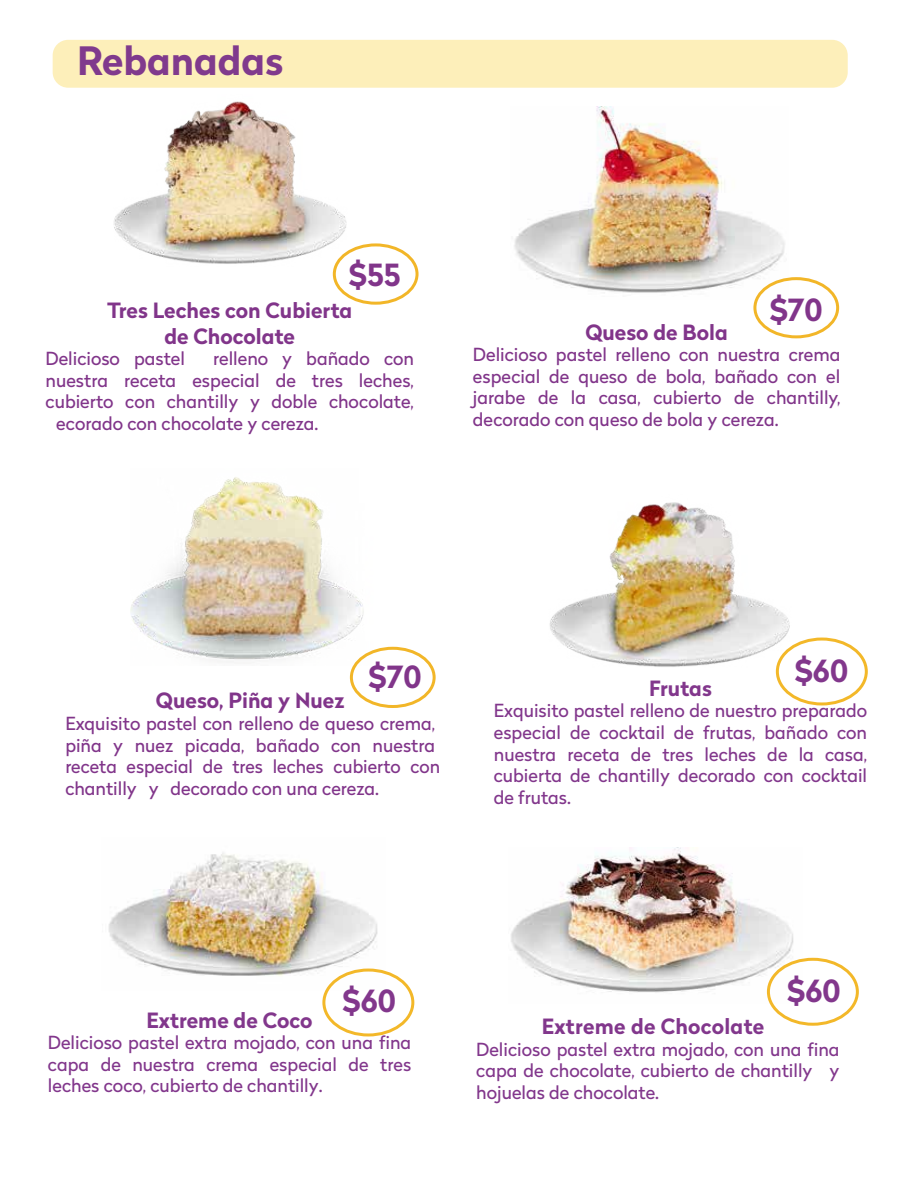
<style>
.page{position:relative;width:918px;height:1188px;background:#fff}
.page>*{position:absolute;margin:0;border:0;box-sizing:border-box;transform-origin:0 0}
.t1{font:700 39px "Radikal";color:#803a8d}
.t2{font:700 30.45px "Radikal";color:#81358a}
.t3{font:700 30.45px "Radikal";color:#82378c}
.t4{font:700 21px "Radikal";color:#81358a}
.t5{font:700 21px "Radikal";letter-spacing:.01em;color:#82378c}
.t6{font:18px/21.6px "Radikal";color:#81358a}
.t7{font:18px/21.6px "Radikal";color:#82378c;text-align:justify}
</style>
<div class="page">
<img style="left:511px;top:848px;width:292px;height:156px">
<img style="left:108px;top:853px;width:278px;height:137px">
<div style="left:350px;top:647px;width:86px;height:61px;border:3px solid #f2b628;border-radius:50%"></div>
<div style="left:767px;top:958px;width:92px;height:68px;border:3px solid #f3b829;border-radius:50%"></div>
<div style="left:322px;top:969px;width:92px;height:67px;border:3px solid #f3b829;border-radius:50%"></div>
<div style="left:776px;top:638px;width:92px;height:67px;border:3px solid #f3b829;border-radius:50%"></div>
<div style="left:53px;top:40px;width:795px;height:48px;background:#fdefba;border-radius:16px"></div>
<img style="left:550px;top:502px;width:254px;height:186px">
<img style="left:131px;top:477px;width:242px;height:188px">
<img style="left:514px;top:106px;width:274px;height:193px">
<div style="left:753px;top:277px;width:86px;height:61px;border:3px solid #f2b628;border-radius:50%"></div>
<div style="left:333px;top:243px;width:86px;height:62px;border:3px solid #f2b628;border-radius:50%"></div>
<img style="left:114px;top:101px;width:235px;height:167px">
<h1 class="t1" style="left:77px;top:32px;width:208px">Rebanadas</h1>
<h2 class="t2" style="left:349px;top:252px;width:53px">$55</h2>
<p class="t4" style="left:107px;top:295px;width:247px">Tres Leches con Cubierta</p>
<h2 class="t2" style="left:770px;top:287px;width:54px">$70</h2>
<p class="t4" style="left:164px;top:320px;width:132px">de Chocolate</p>
<p class="t6" style="left:46px;top:347px;width:141px">Delicioso pastel</p>
<p class="t6" style="left:213px;top:347px;width:202px">relleno y bañado con</p>
<p class="t6" style="left:46px;top:369px;width:370px">nuestra receta especial de tres leches,</p>
<p class="t6" style="left:46px;top:391px;width:370px">cubierto con chantilly y doble chocolate,</p>
<p class="t6" style="left:56px;top:412px;width:264px">ecorado con chocolate y cereza.</p>
<p class="t4" style="left:585px;top:317px;width:144px">Queso de Bola</p>
<p class="t6" style="left:473px;top:343px;width:369px;text-align:justify">Delicioso pastel relleno con nuestra crema especial de queso de bola, bañado con el jarabe de la casa, cubierto de chantilly, decorado con queso de bola y cereza.</p>
<h2 class="t2" style="left:369px;top:655px;width:54px">$70</h2>
<h2 class="t3" style="left:795px;top:649px;width:55px">$60</h2>
<p class="t5" style="left:649px;top:673px;width:64px">Frutas</p>
<p class="t7" style="left:494px;top:700px;width:375px">Exquisito pastel relleno de nuestro preparado especial de cocktail de frutas, bañado con nuestra receta de tres leches de la casa, cubierta de chantilly decorado con cocktail de frutas.</p>
<p class="t4" style="left:156px;top:685px;width:190px">Queso, Piña y Nuez</p>
<p class="t6" style="left:65px;top:712px;width:376px">Exquisito pastel con relleno de queso crema, piña y nuez picada, bañado con nuestra receta especial de tres leches cubierto con chantilly y decorado con una cereza.</p>
<h2 class="t3" style="left:343px;top:979px;width:55px">$60</h2>
<h2 class="t3" style="left:787px;top:969px;width:55px">$60</h2>
<p class="t5" style="left:542px;top:1011px;width:224px">Extreme de Chocolate</p>
<p class="t7" style="left:476px;top:1038px;width:365px">Delicioso pastel extra mojado, con una fina capa de chocolate, cubierto de chantilly y hojuelas de chocolate.</p>
<p class="t5" style="left:147px;top:1004px;width:168px">Extreme de Coco</p>
<p class="t7" style="left:48px;top:1031px;width:365px">Delicioso pastel extra mojado, con una fina capa de nuestra crema especial de tres leches coco, cubierto de chantilly.</p>
</div>
